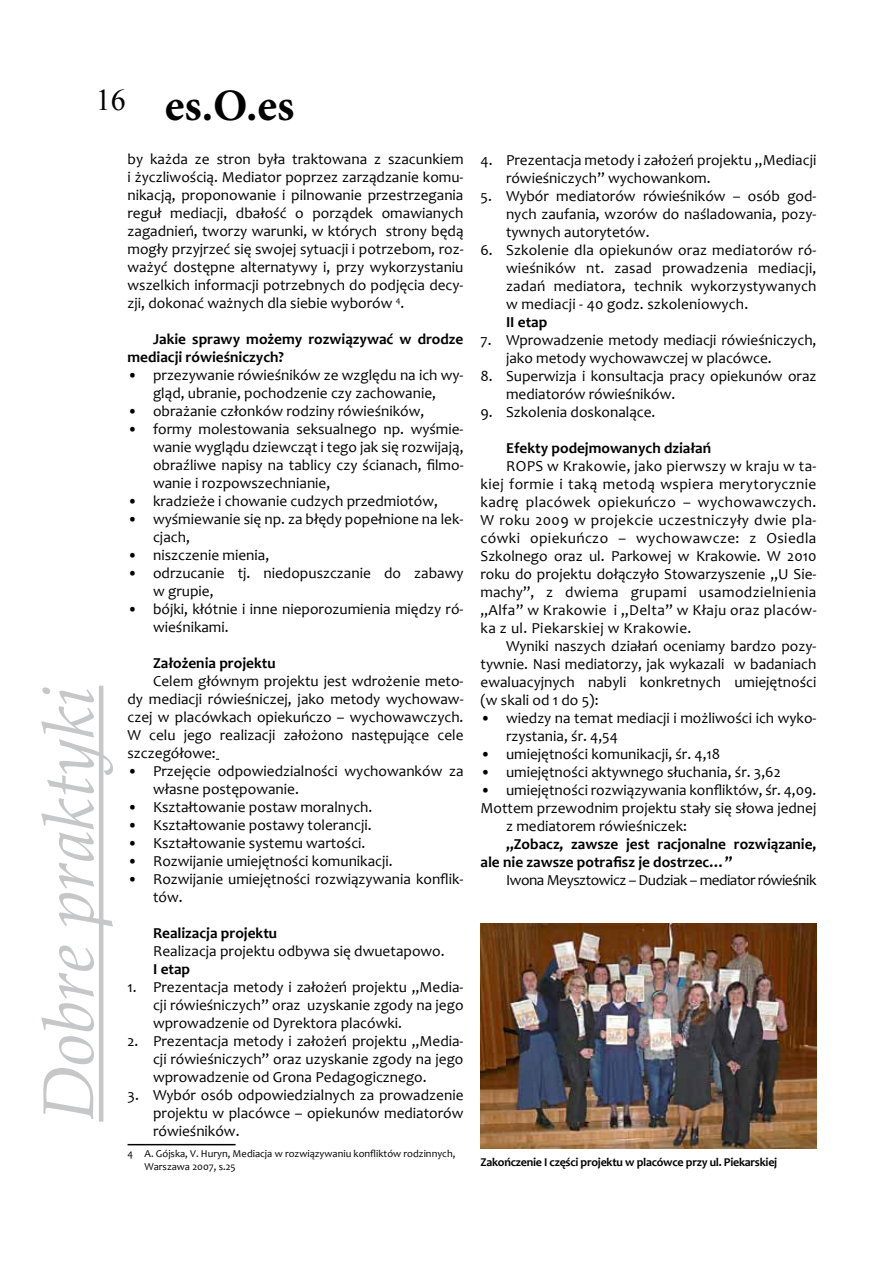
<style>
.page{position:relative;width:893px;height:1263px;background:#fff}
.page>*{position:absolute;margin:0;border:0;box-sizing:border-box;transform-origin:0 0}
.t1{font:italic 72px "Palatino Linotype";color:#c6c7c8}
.t2{font:700 45px "Minion Pro";color:#000}
.t3{font:30px "Times New Roman";color:#000}
.t4{font:15.3px/18px "Candara";color:#000;text-align:justify}
.t5{font:700 15.3px/18px "Candara";color:#000}
.t6{font:15.3px "Candara";letter-spacing:-.03em;color:#000}
.t7{font:700 12px "Candara";letter-spacing:-.02em;color:#000}
.t8{font:10.5px/12.6px "Candara";color:#000}
</style>
<div class="page">
<hr style="left:99px;top:686px;width:4px;height:435px;background:#c6c7c8">
<hr style="left:128px;top:1144px;width:108px;height:1px;background:#000">
<img style="left:480px;top:923px;width:336px;height:225px">
<h3 class="t3" style="left:96px;top:80px;width:31px">16</h3>
<h2 class="t2" style="left:165px;top:74px;width:131px">es.O.es</h2>
<h1 class="t1" style="left:17px;top:1121px;width:437px;rotate:-90deg">Dobre praktyki</h1>
<p class="t4" style="left:128px;top:150px;width:337px">by każda ze stron była traktowana z szacunkiem i życzliwością. Mediator poprzez zarządzanie komu&shy;nikacją, proponowanie i pilnowanie przestrzegania reguł mediacji, dbałość o porządek omawianych zagadnień, tworzy warunki, w których strony będą mogły przyjrzeć się swojej sytuacji i potrzebom, roz&shy;ważyć dostępne alternatywy i, przy wykorzystaniu wszelkich informacji potrzebnych do podjęcia decy&shy;zji, dokonać ważnych dla siebie wyborów <sup>4</sup>.</p>
<p class="t5" style="left:128px;top:330px;width:337px;text-indent:26px">Jakie sprawy możemy rozwiązywać w drodze mediacji rówieśniczych?</p>
<p class="t4" style="left:128px;top:366px;width:337px;text-align:center">• przezywanie rówieśników ze względu na ich wy&shy;gląd, ubranie, pochodzenie czy zachowanie,</p>
<p class="t4" style="left:128px;top:402px;width:298px">• obrażanie członków rodziny rówieśników,</p>
<p class="t4" style="left:153px;top:420px;width:312px;text-indent:-26px">• formy molestowania seksualnego np. wyśmie&shy;wanie wyglądu dziewcząt i tego jak się rozwijają, obraźliwe napisy na tablicy czy ścianach, filmo&shy;wanie i rozpowszechnianie,</p>
<p class="t4" style="left:128px;top:492px;width:312px">• kradzieże i chowanie cudzych przedmiotów,</p>
<p class="t4" style="left:153px;top:510px;width:312px;text-indent:-26px">• wyśmiewanie się np. za błędy popełnione na lek&shy;cjach,</p>
<p class="t4" style="left:128px;top:546px;width:143px">• niszczenie mienia,</p>
<p class="t4" style="left:153px;top:564px;width:312px;text-indent:-26px">• odrzucanie tj. niedopuszczanie do zabawy w grupie,</p>
<p class="t4" style="left:153px;top:600px;width:312px;text-indent:-26px">• bójki, kłótnie i inne nieporozumienia między ró&shy;wieśnikami.</p>
<p class="t5" style="left:153px;top:654px;width:124px">Założenia projektu</p>
<p class="t4" style="left:128px;top:672px;width:337px;text-indent:26px">Celem głównym projektu jest wdrożenie meto&shy;dy mediacji rówieśniczej, jako metody wychowaw&shy;czej w placówkach opiekuńczo – wychowawczych.<br>W celu jego realizacji założono następujące cele szczegółowe:</p>
<p class="t4" style="left:153px;top:762px;width:312px;text-indent:-26px">• Przejęcie odpowiedzialności wychowanków za własne postępowanie.</p>
<p class="t4" style="left:128px;top:798px;width:246px">• Kształtowanie postaw moralnych.</p>
<p class="t4" style="left:128px;top:816px;width:246px">• Kształtowanie postawy tolerancji.</p>
<p class="t4" style="left:128px;top:834px;width:239px">• Kształtowanie systemu wartości.</p>
<p class="t4" style="left:128px;top:852px;width:267px">• Rozwijanie umiejętności komunikacji.</p>
<p class="t4" style="left:153px;top:870px;width:312px;text-indent:-26px">• Rozwijanie umiejętności rozwiązywania konflik&shy;tów.</p>
<p class="t5" style="left:153px;top:924px;width:126px">Realizacja projektu</p>
<p class="t4" style="left:153px;top:942px;width:293px">Realizacja projektu odbywa się dwuetapowo.</p>
<p class="t5" style="left:153px;top:960px;width:39px">I etap</p>
<p class="t4" style="left:153px;top:978px;width:312px;text-indent:-26px">1. Prezentacja metody i założeń projektu „Media&shy;cji rówieśniczych” oraz uzyskanie zgody na jego wprowadzenie od Dyrektora placówki.</p>
<p class="t4" style="left:153px;top:1032px;width:312px;text-indent:-26px">2. Prezentacja metody i założeń projektu „Media&shy;cji rówieśniczych” oraz uzyskanie zgody na jego wprowadzenie od Grona Pedagogicznego.</p>
<p class="t4" style="left:153px;top:1086px;width:312px;text-indent:-26px">3. Wybór osób odpowiedzialnych za prowadzenie projektu w placówce – opiekunów mediatorów rówieśników.</p>
<p class="t8" style="left:145px;top:1147px;width:312px;text-indent:-17px">4 A. Gójska, V. Huryn, Mediacja w rozwiązywaniu konfliktów rodzinnych,<br>Warszawa 2007, s.25</p>
<p class="t4" style="left:506px;top:151px;width:312px;text-indent:-26px">4. Prezentacja metody i założeń projektu „Mediacji rówieśniczych” wychowankom.</p>
<p class="t4" style="left:506px;top:187px;width:312px;text-indent:-26px">5. Wybór mediatorów rówieśników – osób god&shy;nych zaufania, wzorów do naśladowania, pozy&shy;tywnych autorytetów.</p>
<p class="t4" style="left:506px;top:241px;width:312px;text-indent:-26px">6. Szkolenie dla opiekunów oraz mediatorów ró&shy;wieśników nt. zasad prowadzenia mediacji, zadań mediatora, technik wykorzystywanych w mediacji - 40 godz. szkoleniowych.</p>
<p class="t5" style="left:506px;top:313px;width:43px">II etap</p>
<p class="t4" style="left:506px;top:331px;width:312px;text-indent:-26px">7. Wprowadzenie metody mediacji rówieśniczych, jako metody wychowawczej w placówce.</p>
<p class="t4" style="left:506px;top:367px;width:312px;text-indent:-26px">8. Superwizja i konsultacja pracy opiekunów oraz mediatorów rówieśników.</p>
<p class="t4" style="left:480px;top:403px;width:176px">9. Szkolenia doskonalące.</p>
<p class="t5" style="left:506px;top:439px;width:207px">Efekty podejmowanych działań</p>
<p class="t4" style="left:480px;top:457px;width:337px;text-indent:26px">ROPS w Krakowie, jako pierwszy w kraju w ta&shy;kiej formie i taką metodą wspiera merytorycznie kadrę placówek opiekuńczo – wychowawczych.<br>W roku 2009 w projekcie uczestniczyły dwie pla&shy;cówki opiekuńczo – wychowawcze: z Osiedla Szkolnego oraz ul. Parkowej w Krakowie. W 2010 roku do projektu dołączyło Stowarzyszenie „U Sie&shy;machy”, z dwiema grupami usamodzielnienia „Alfa” w Krakowie i „Delta” w Kłaju oraz placów&shy;ka z ul. Piekarskiej w Krakowie.</p>
<p class="t4" style="left:480px;top:637px;width:337px;text-indent:26px">Wyniki naszych działań oceniamy bardzo pozy&shy;tywnie. Nasi mediatorzy, jak wykazali w badaniach ewaluacyjnych nabyli konkretnych umiejętności (w skali od 1 do 5):</p>
<p class="t4" style="left:506px;top:709px;width:312px;text-indent:-26px">• wiedzy na temat mediacji i możliwości ich wyko&shy;rzystania, śr. 4,54</p>
<p class="t4" style="left:480px;top:745px;width:241px">• umiejętności komunikacji, śr. 4,18</p>
<p class="t4" style="left:480px;top:763px;width:302px">• umiejętności aktywnego słuchania, śr. 3,62</p>
<p class="t4" style="left:480px;top:781px;width:337px">• umiejętności rozwiązywania konfliktów, śr. 4,09.</p>
<p class="t4" style="left:480px;top:799px;width:337px">Mottem przewodnim projektu stały się słowa jednej</p>
<p class="t4" style="left:506px;top:817px;width:183px">z mediatorem rówieśniczek:</p>
<p class="t5" style="left:480px;top:835px;width:337px;text-indent:26px">„Zobacz, zawsze jest racjonalne rozwiązanie, ale nie zawsze potrafisz je dostrzec…”</p>
<p class="t6" style="left:506px;top:870px;width:312px">Iwona Meysztowicz – Dudziak – mediator rówieśnik</p>
<p class="t7" style="left:480px;top:1154px;width:298px">Zakończenie I części projektu w placówce przy ul. Piekarskiej</p>
</div>
